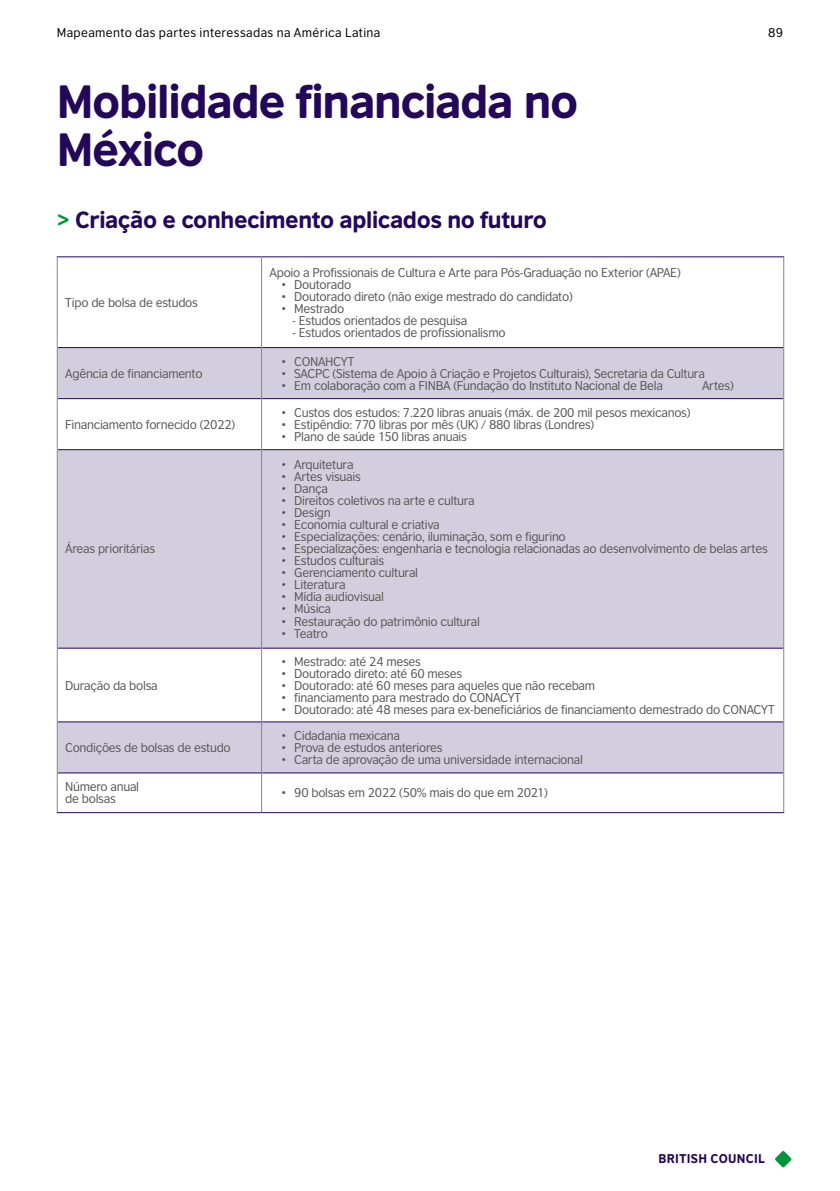
<style>
.page{position:relative;width:840px;height:1191px;background:#fff}
.page>*{position:absolute;margin:0;border:0;box-sizing:border-box;transform-origin:0 0}
.t1{font:44px/48px "British Council Sans Headline";letter-spacing:-.03em;color:#23085a}
.t2{font:22px "British Council Sans Headline";letter-spacing:-.015em;color:#23085a}
.t3{font:12px/12px "British Council Sans";letter-spacing:-.025em;color:#575756}
.t4{font:12px "British Council Sans";letter-spacing:.03em;color:#000}
.t5{font:12px "British Council Sans Headline";letter-spacing:.03em;color:#23085a}
.s1{color:#00953b}
</style>
<div class="page">
<svg style="left:775px;top:1151px;width:16px;height:16px"></svg>
<svg style="left:58px;top:348px;width:724px;height:424px;fill:#d3cede"></svg>
<hr style="left:57px;top:256px;width:204px;height:1px;background:#23085a">
<hr style="left:261px;top:256px;width:522px;height:1px;background:#23085a">
<hr style="left:58px;top:347px;width:203px;height:1px;background:#23085a">
<hr style="left:262px;top:347px;width:520px;height:1px;background:#23085a">
<hr style="left:58px;top:398px;width:203px;height:1px;background:#23085a">
<hr style="left:262px;top:398px;width:520px;height:1px;background:#23085a">
<hr style="left:58px;top:449px;width:203px;height:1px;background:#23085a">
<hr style="left:262px;top:449px;width:520px;height:1px;background:#23085a">
<hr style="left:58px;top:647px;width:203px;height:1px;background:#23085a">
<hr style="left:262px;top:647px;width:520px;height:1px;background:#23085a">
<hr style="left:58px;top:721px;width:203px;height:1px;background:#23085a">
<hr style="left:262px;top:721px;width:520px;height:1px;background:#23085a">
<hr style="left:58px;top:772px;width:203px;height:1px;background:#23085a">
<hr style="left:262px;top:772px;width:520px;height:1px;background:#23085a">
<hr style="left:57px;top:812px;width:204px;height:1px;background:#23085a">
<hr style="left:261px;top:812px;width:522px;height:1px;background:#23085a">
<hr style="left:57px;top:257px;width:1px;height:90px;background:#878787">
<hr style="left:261px;top:257px;width:1px;height:90px;background:#878787">
<hr style="left:782px;top:257px;width:1px;height:90px;background:#878787">
<hr style="left:57px;top:347px;width:1px;height:51px;background:#878787">
<hr style="left:261px;top:347px;width:1px;height:51px;background:#878787">
<hr style="left:782px;top:347px;width:1px;height:51px;background:#878787">
<hr style="left:57px;top:398px;width:1px;height:52px;background:#878787">
<hr style="left:261px;top:398px;width:1px;height:52px;background:#878787">
<hr style="left:782px;top:398px;width:1px;height:52px;background:#878787">
<hr style="left:57px;top:450px;width:1px;height:198px;background:#878787">
<hr style="left:261px;top:450px;width:1px;height:198px;background:#878787">
<hr style="left:782px;top:450px;width:1px;height:198px;background:#878787">
<hr style="left:57px;top:648px;width:1px;height:74px;background:#878787">
<hr style="left:261px;top:648px;width:1px;height:74px;background:#878787">
<hr style="left:782px;top:648px;width:1px;height:74px;background:#878787">
<hr style="left:57px;top:722px;width:1px;height:51px;background:#878787">
<hr style="left:261px;top:722px;width:1px;height:51px;background:#878787">
<hr style="left:782px;top:722px;width:1px;height:51px;background:#878787">
<hr style="left:57px;top:773px;width:1px;height:39px;background:#878787">
<hr style="left:261px;top:773px;width:1px;height:39px;background:#878787">
<hr style="left:782px;top:773px;width:1px;height:39px;background:#878787">
<p class="t4" style="left:57px;top:23px;width:325px">Mapeamento das partes interessadas na América Latina</p>
<p class="t4" style="left:767px;top:23px;width:16px">89</p>
<h1 class="t1" style="left:57px;top:76px;width:522px">Mobilidade financiada no<br>México</h1>
<h2 class="t2" style="left:57px;top:202px;width:491px"><span class="s1">&gt;</span> Criação e conhecimento aplicados no futuro</h2>
<p class="t3" style="left:65px;top:295px;width:134px">Tipo de bolsa de estudos</p>
<p class="t3" style="left:65px;top:366px;width:139px">Agência de financiamento</p>
<p class="t3" style="left:65px;top:417px;width:171px">Financiamento fornecido (2022)</p>
<p class="t3" style="left:65px;top:542px;width:91px">Áreas prioritárias</p>
<p class="t3" style="left:65px;top:678px;width:94px">Duração da bolsa</p>
<p class="t3" style="left:65px;top:740px;width:167px">Condições de bolsas de estudo</p>
<p class="t3" style="left:269px;top:265px;width:412px">Apoio a Profissionais de Cultura e Arte para Pós-Graduação no Exterior (APAE)</p>
<p class="t3" style="left:281px;top:277px;width:72px">• Doutorado</p>
<p class="t3" style="left:281px;top:289px;width:293px">• Doutorado direto (não exige mestrado do candidato)</p>
<p class="t3" style="left:281px;top:301px;width:65px">• Mestrado</p>
<p class="t3" style="left:292px;top:313px;width:176px">- Estudos orientados de pesquisa</p>
<p class="t3" style="left:292px;top:325px;width:215px">- Estudos orientados de profissionalismo</p>
<p class="t3" style="left:281px;top:354px;width:75px">• CONAHCYT</p>
<p class="t3" style="left:281px;top:366px;width:425px">• SACPC (Sistema de Apoio à Criação e Projetos Culturais), Secretaria da Cultura</p>
<p class="t3" style="left:281px;top:378px;width:383px">• Em colaboração com a FINBA (Fundação do Instituto Nacional de Bela</p>
<p class="t3" style="left:701px;top:378px;width:33px">Artes)</p>
<p class="t3" style="left:281px;top:405px;width:411px">• Custos dos estudos: 7.220 libras anuais (máx. de 200 mil pesos mexicanos)</p>
<p class="t3" style="left:281px;top:417px;width:315px">• Estipêndio: 770 libras por mês (UK) / 880 libras (Londres)</p>
<p class="t3" style="left:281px;top:429px;width:187px">• Plano de saúde 150 libras anuais</p>
<p class="t3" style="left:281px;top:458px;width:74px">• Arquitetura</p>
<p class="t3" style="left:281px;top:470px;width:81px">• Artes visuais</p>
<p class="t3" style="left:281px;top:482px;width:48px">• Dança</p>
<p class="t3" style="left:281px;top:494px;width:195px">• Direitos coletivos na arte e cultura</p>
<p class="t3" style="left:281px;top:506px;width:51px">• Design</p>
<p class="t3" style="left:281px;top:518px;width:160px">• Economia cultural e criativa</p>
<p class="t3" style="left:281px;top:530px;width:286px">• Especializações: cenário, iluminação, som e figurino</p>
<p class="t3" style="left:281px;top:542px;width:488px">• Especializações: engenharia e tecnologia relacionadas ao desenvolvimento de belas artes</p>
<p class="t3" style="left:281px;top:554px;width:105px">• Estudos culturais</p>
<p class="t3" style="left:281px;top:566px;width:139px">• Gerenciamento cultural</p>
<p class="t3" style="left:281px;top:578px;width:66px">• Literatura</p>
<p class="t3" style="left:281px;top:590px;width:104px">• Mídia audiovisual</p>
<p class="t3" style="left:281px;top:602px;width:52px">• Música</p>
<p class="t3" style="left:281px;top:614px;width:200px">• Restauração do patrimônio cultural</p>
<p class="t3" style="left:281px;top:626px;width:48px">• Teatro</p>
<p class="t3" style="left:281px;top:654px;width:141px">• Mestrado: até 24 meses</p>
<p class="t3" style="left:281px;top:666px;width:182px">• Doutorado direto: até 60 meses</p>
<p class="t3" style="left:281px;top:678px;width:315px">• Doutorado: até 60 meses para aqueles que não recebam</p>
<p class="t3" style="left:281px;top:690px;width:242px">• financiamento para mestrado do CONACYT</p>
<p class="t3" style="left:281px;top:702px;width:495px">• Doutorado: até 48 meses para ex-beneficiários de financiamento demestrado do CONACYT</p>
<p class="t3" style="left:281px;top:728px;width:120px">• Cidadania mexicana</p>
<p class="t3" style="left:281px;top:740px;width:163px">• Prova de estudos anteriores</p>
<p class="t3" style="left:281px;top:752px;width:303px">• Carta de aprovação de uma universidade internacional</p>
<p class="t3" style="left:65px;top:780px;width:75px">Número anual de bolsas</p>
<p class="t3" style="left:281px;top:786px;width:268px">• 90 bolsas em 2022 (50% mais do que em 2021)</p>
<p class="t5" style="left:658px;top:1149px;width:108px">BRITISH COUNCIL</p>
</div>
